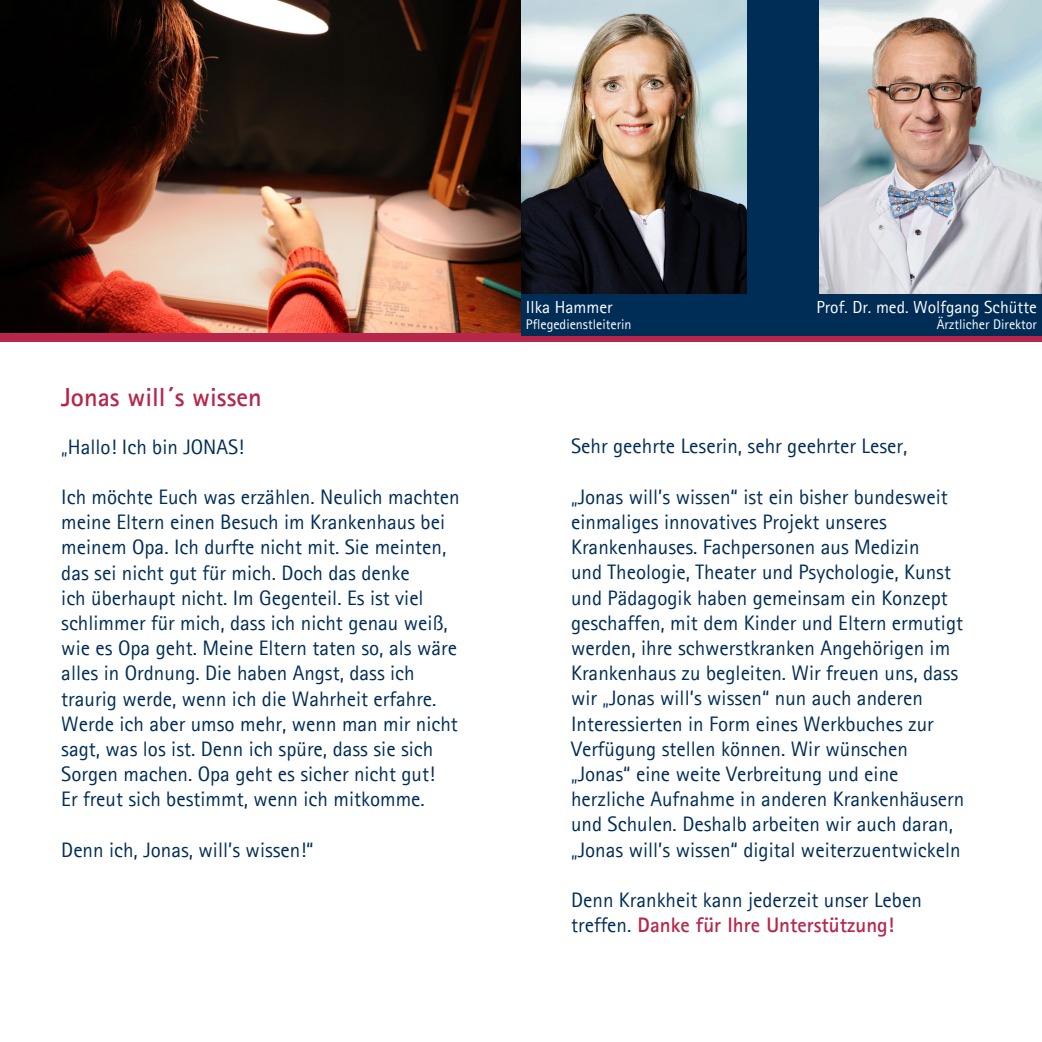
<style>
.page{position:relative;width:1042px;height:1042px;background:#fff}
.page>*{position:absolute;margin:0;border:0;box-sizing:border-box;transform-origin:0 0}
.Text_rot{font:700 26.25px "Agfa Rotis Sans Serif";color:#b6274b}
.Fließtext{font:21px/25.2px "Agfa Rotis Sans Serif";color:#002d56}
.t1{font:17.5px "Agfa Rotis Sans Serif";color:#fff}
.t2{font:14px "Agfa Rotis Sans Serif";color:#fff}
.s1{font-weight:700;color:#b6274b}
</style>
<div class="page">
<div style="left:0;top:332px;width:1042px;height:10px;background:#b6274b"></div>
<div style="left:522px;top:0;width:520px;height:335px;background:#002d56"></div>
<img style="left:521px;top:0;width:226px;height:294px">
<img style="left:820px;top:0;width:222px;height:294px">
<div style="left:521px;top:294px;width:521px;height:41px;background:#002d56"></div>
<img style="left:0;top:0;width:521px;height:332px">
<p class="Text_rot" style="left:61px;top:380px;width:202px">Jonas will´s wissen</p>
<p class="Fließtext" style="left:61px;top:433px;width:184px">„Hallo! Ich bin JONAS!</p>
<p class="Fließtext" style="left:61px;top:484px;width:400px">Ich möchte Euch was erzählen. Neulich machten meine Eltern einen Besuch im Krankenhaus bei meinem Opa. Ich durfte nicht mit. Sie meinten, das sei nicht gut für mich. Doch das denke<br>ich überhaupt nicht. Im Gegenteil. Es ist viel schlimmer für mich, dass ich nicht genau weiß, wie es Opa geht. Meine Eltern taten so, als wäre alles in Ordnung. Die haben Angst, dass ich traurig werde, wenn ich die Wahrheit erfahre.<br>Werde ich aber umso mehr, wenn man mir nicht sagt, was los ist. Denn ich spüre, dass sie sich Sorgen machen. Opa geht es sicher nicht gut!<br>Er freut sich bestimmt, wenn ich mitkomme.</p>
<p class="Fließtext" style="left:61px;top:837px;width:254px">Denn ich, Jonas, will’s wissen!“</p>
<p class="t1" style="left:526px;top:296px;width:88px">Ilka Hammer</p>
<p class="t2" style="left:526px;top:316px;width:107px">Pflegedienstleiterin</p>
<p class="t1" style="left:816px;top:296px;width:222px">Prof. Dr. med. Wolfgang Schütte</p>
<p class="t2" style="left:936px;top:316px;width:102px">Ärztlicher Direktor</p>
<p class="Fließtext" style="left:571px;top:433px;width:338px">Sehr geehrte Leserin, sehr geehrter Leser,</p>
<p class="Fließtext" style="left:571px;top:484px;width:395px">„Jonas will’s wissen“ ist ein bisher bundesweit einmaliges innovatives Projekt unseres Krankenhauses. Fachpersonen aus Medizin<br>und Theologie, Theater und Psychologie, Kunst und Pädagogik haben gemeinsam ein Konzept geschaffen, mit dem Kinder und Eltern ermutigt werden, ihre schwerstkranken Angehörigen im Krankenhaus zu begleiten. Wir freuen uns, dass wir „Jonas will’s wissen“ nun auch anderen Interessierten in Form eines Werkbuches zur Verfügung stellen können. Wir wünschen „Jonas“ eine weite Verbreitung und eine herzliche Aufnahme in anderen Krankenhäusern und Schulen. Deshalb arbeiten wir auch daran, „Jonas will’s wissen“ digital weiterzuentwickeln</p>
<p class="Fließtext" style="left:571px;top:887px;width:352px">Denn Krankheit kann jederzeit unser Leben treffen. <span class="s1">Danke für Ihre Unterstützung!</span></p>
</div>
